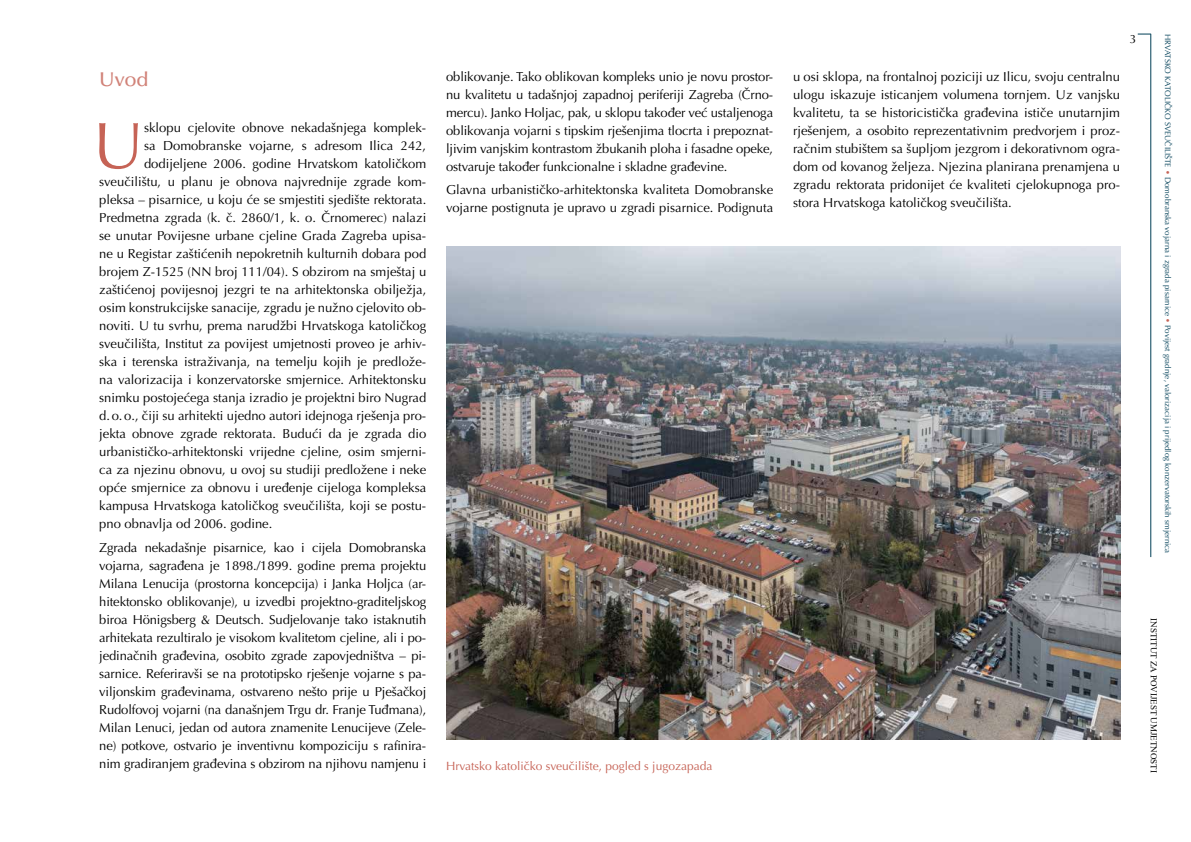
<style>
.page{position:relative;width:1191px;height:842px;background:#fff}
.page>*{position:absolute;margin:0;border:0;box-sizing:border-box;transform-origin:0 0}
.t1{font:65.6px "Optima LT Pro";color:#c66356}
.t2{font:500 20px "Optima LT Pro";color:#d18278}
.t3{font:13px/18px "Optima LT Pro";color:#000;text-align:justify}
.t4{font:12px "Optima LT Pro";color:#c66356}
.t5{font:12px "Optima LT Pro";color:#000}
.t6{font:9px "Times New Roman";color:#000}
.t7{font:8px "Optima LT Pro";color:#003f57}
.s1{color:#c66356}
</style>
<div class="page">
<svg style="left:1137px;top:34px;width:13px;height:1px"></svg>
<hr style="left:1150px;top:34px;width:1px;height:523px;background:#003f57">
<img style="left:446px;top:247px;width:674px;height:493px">
<h2 class="t2" style="left:99px;top:66px;width:51px">Uvod</h2>
<h1 class="t1" style="left:93px;top:105px;width:53px">U</h1>
<p class="t3" style="left:144px;top:119px;width:284px">sklopu cjelovite obnove nekadašnjega komplek-</p>
<p class="t3" style="left:144px;top:137px;width:284px">sa Domobranske vojarne, s adresom Ilica 242,</p>
<p class="t3" style="left:144px;top:155px;width:284px">dodijeljene 2006. godine Hrvatskom katoličkom</p>
<p class="t3" style="left:99px;top:173px;width:328px">sveučilištu, u planu je obnova najvrednije zgrade kom-</p>
<p class="t3" style="left:99px;top:191px;width:328px">pleksa – pisarnice, u koju će se smjestiti sjedište rektorata.</p>
<p class="t3" style="left:99px;top:209px;width:328px">Predmetna zgrada (k. č. 2860/1, k. o. Črnomerec) nalazi</p>
<p class="t3" style="left:99px;top:227px;width:328px">se unutar Povijesne urbane cjeline Grada Zagreba upisa-</p>
<p class="t3" style="left:99px;top:245px;width:328px">ne u Registar zaštićenih nepokretnih kulturnih dobara pod</p>
<p class="t3" style="left:99px;top:263px;width:328px">brojem Z-1525 (NN broj 111/04). S obzirom na smještaj u</p>
<p class="t3" style="left:99px;top:281px;width:328px">zaštićenoj povijesnoj jezgri te na arhitektonska obilježja,</p>
<p class="t3" style="left:99px;top:299px;width:328px">osim konstrukcijske sanacije, zgradu je nužno cjelovito ob-</p>
<p class="t3" style="left:99px;top:317px;width:328px">noviti. U tu svrhu, prema narudžbi Hrvatskoga katoličkog</p>
<p class="t3" style="left:99px;top:335px;width:328px">sveučilišta, Institut za povijest umjetnosti proveo je arhiv-</p>
<p class="t3" style="left:99px;top:353px;width:328px">ska i terenska istraživanja, na temelju kojih je predlože-</p>
<p class="t3" style="left:99px;top:371px;width:328px">na valorizacija i konzervatorske smjernice. Arhitektonsku</p>
<p class="t3" style="left:99px;top:389px;width:328px">snimku postojećega stanja izradio je projektni biro Nugrad</p>
<p class="t3" style="left:99px;top:407px;width:328px">d.o.o., čiji su arhitekti ujedno autori idejnoga rješenja pro-</p>
<p class="t3" style="left:99px;top:425px;width:328px">jekta obnove zgrade rektorata. Budući da je zgrada dio</p>
<p class="t3" style="left:99px;top:443px;width:328px">urbanističko-arhitektonski vrijedne cjeline, osim smjerni-</p>
<p class="t3" style="left:99px;top:461px;width:328px">ca za njezinu obnovu, u ovoj su studiji predložene i neke</p>
<p class="t3" style="left:99px;top:479px;width:328px">opće smjernice za obnovu i uređenje cijeloga kompleksa</p>
<p class="t3" style="left:99px;top:497px;width:328px">kampusa Hrvatskoga katoličkog sveučilišta, koji se postu-</p>
<p class="t3" style="left:99px;top:515px;width:175px">pno obnavlja od 2006. godine.</p>
<p class="t3" style="left:99px;top:538px;width:328px">Zgrada nekadašnje pisarnice, kao i cijela Domobranska vojarna, sagrađena je 1898./1899. godine prema projektu Milana Lenucija (prostorna koncepcija) i Janka Holjca (ar&shy;hitektonsko oblikovanje), u izvedbi projektno-graditeljskog biroa Hönigsberg &amp; Deutsch. Sudjelovanje tako istaknutih arhitekata rezultiralo je visokom kvalitetom cjeline, ali i po&shy;jedinačnih građevina, osobito zgrade zapovjedništva – pi&shy;sarnice. Referiravši se na prototipsko rješenje vojarne s pa&shy;viljonskim građevinama, ostvareno nešto prije u Pješačkoj Rudolfovoj vojarni (na današnjem Trgu dr. Franje Tuđmana), Milan Lenuci, jedan od autora znamenite Lenucijeve (Zele&shy;ne) potkove, ostvario je inventivnu kompoziciju s rafinira&shy;nim gradiranjem građevina s obzirom na njihovu namjenu i</p>
<p class="t3" style="left:446px;top:67px;width:328px">oblikovanje. Tako oblikovan kompleks unio je novu prostor&shy;nu kvalitetu u tadašnjoj zapadnoj periferiji Zagreba (Črno&shy;mercu). Janko Holjac, pak, u sklopu također već ustaljenoga oblikovanja vojarni s tipskim rješenjima tlocrta i prepoznat&shy;ljivim vanjskim kontrastom žbukanih ploha i fasadne opeke, ostvaruje također funkcionalne i skladne građevine.</p>
<p class="t3" style="left:446px;top:181px;width:328px">Glavna urbanističko-arhitektonska kvaliteta Domobranske vojarne postignuta je upravo u zgradi pisarnice. Podignuta</p>
<p class="t4" style="left:446px;top:758px;width:268px">Hrvatsko katoličko sveučilište, pogled s jugozapada</p>
<p class="t5" style="left:1129px;top:31px;width:8px">3</p>
<p class="t3" style="left:793px;top:67px;width:328px">u osi sklopa, na frontalnoj poziciji uz Ilicu, svoju centralnu ulogu iskazuje isticanjem volumena tornjem. Uz vanjsku kvalitetu, ta se historicistička građevina ističe unutarnjim rješenjem, a osobito reprezentativnim predvorjem i proz&shy;račnim stubištem sa šupljom jezgrom i dekorativnom ogra&shy;dom od kovanog željeza. Njezina planirana prenamjena u zgradu rektorata pridonijet će kvaliteti cjelokupnoga pro&shy;stora Hrvatskoga katoličkog sveučilišta.</p>
<p class="t7" style="left:1172px;top:34px;width:521px;rotate:90deg">HRVATSKO KATOLIČKO SVEUČILIŠTE <span class="s1">•</span> Domobranska vojarna i zgrada pisarnice <span class="s1">•</span> Povijest gradnje, valorizacija i prijedlog konzervatorskih smjernica</p>
<p class="t6" style="left:1160px;top:618px;width:156px;rotate:90deg">INSTITUT ZA POVIJEST UMJETNOSTI</p>
</div>
